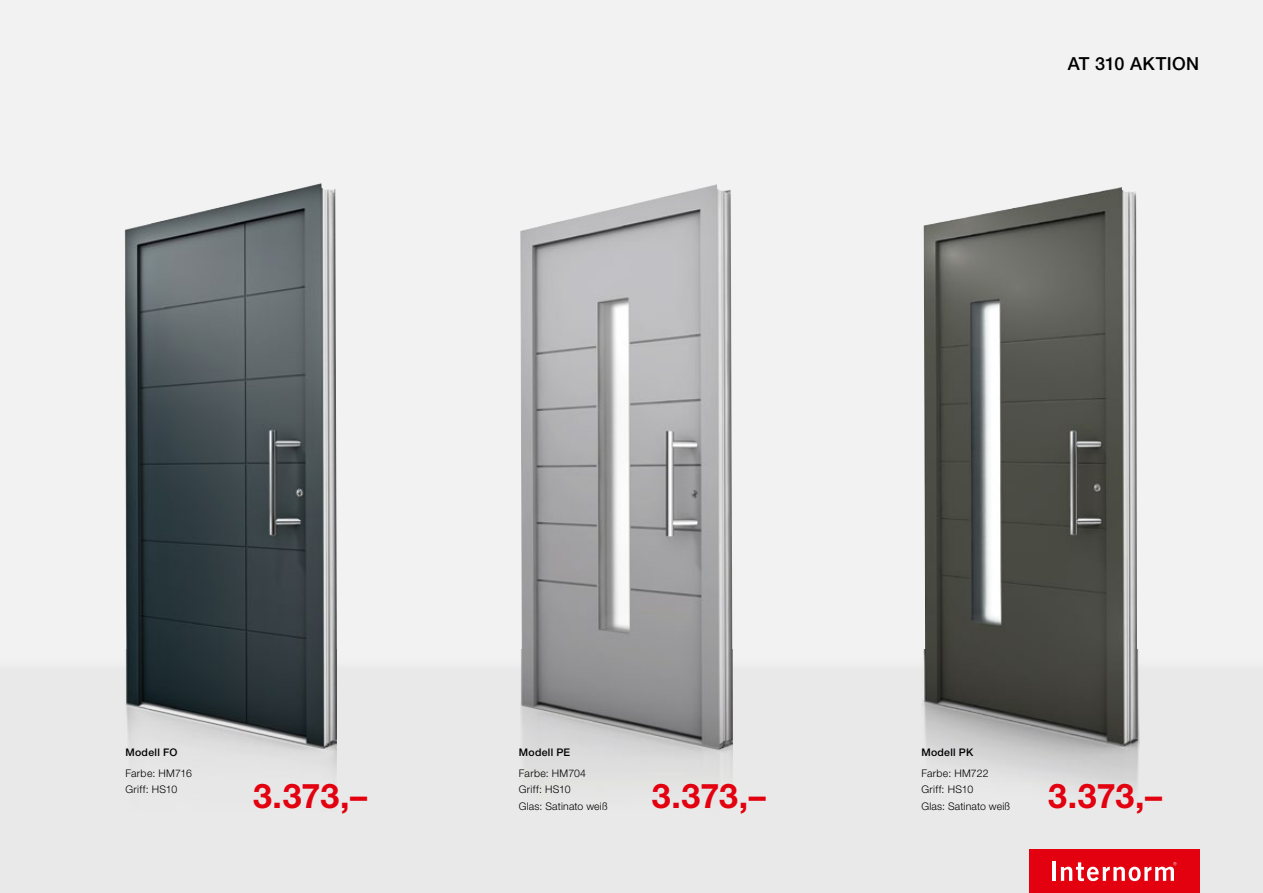
<style>
.page{position:relative;width:1263px;height:893px;background:#f2f2f2}
.page>*{position:absolute;margin:0;border:0;box-sizing:border-box;transform-origin:0 0}
.t1{font:700 34.05px "Helvetica Neue LT Pro";color:#e3000f}
.t2{font:500 18px "Helvetica Neue LT Pro";letter-spacing:.015em;color:#000}
.t3{font:300 10.5px/16.5px "Helvetica Neue LT Pro";letter-spacing:.02em;color:#000}
.t4{font:500 10.5px "Helvetica Neue LT Pro";letter-spacing:.03em;color:#000}
</style>
<div class="page">
<div style="left:0;top:657px;width:1263px;height:236px;background:#e9e9e9"></div>
<img style="left:130px;top:748px;width:207px;height:25px">
<img style="left:922px;top:649px;width:218px;height:142px">
<img style="left:125px;top:183px;width:212px;height:565px">
<img style="left:924px;top:187px;width:213px;height:559px">
<div style="left:1029px;top:850px;width:170px;height:43px;background:#e3000f"></div>
<hr style="left:1052px;top:862px;width:3px;height:19px;background:#fff">
<svg style="left:1061px;top:862px;width:115px;height:19px"></svg>
<img style="left:520px;top:184px;width:213px;height:565px">
<h2 class="t2" style="left:1068px;top:53px;width:133px">AT 310 AKTION</h2>
<p class="t4" style="left:125px;top:746px;width:53px">Modell FO</p>
<p class="t3" style="left:125px;top:764px;width:68px">Farbe: HM716<br>Griff: HS10</p>
<p class="t4" style="left:519px;top:746px;width:53px">Modell PE</p>
<p class="t3" style="left:519px;top:764px;width:90px">Farbe: HM704<br>Griff: HS10<br>Glas: Satinato weiß</p>
<p class="t4" style="left:921px;top:746px;width:53px">Modell PK</p>
<p class="t3" style="left:921px;top:764px;width:90px">Farbe: HM722<br>Griff: HS10<br>Glas: Satinato weiß</p>
<h1 class="t1" style="left:253px;top:775px;width:116px">3.373,–</h1>
<h1 class="t1" style="left:652px;top:775px;width:116px">3.373,–</h1>
<h1 class="t1" style="left:1048px;top:775px;width:116px">3.373,–</h1>
</div>
